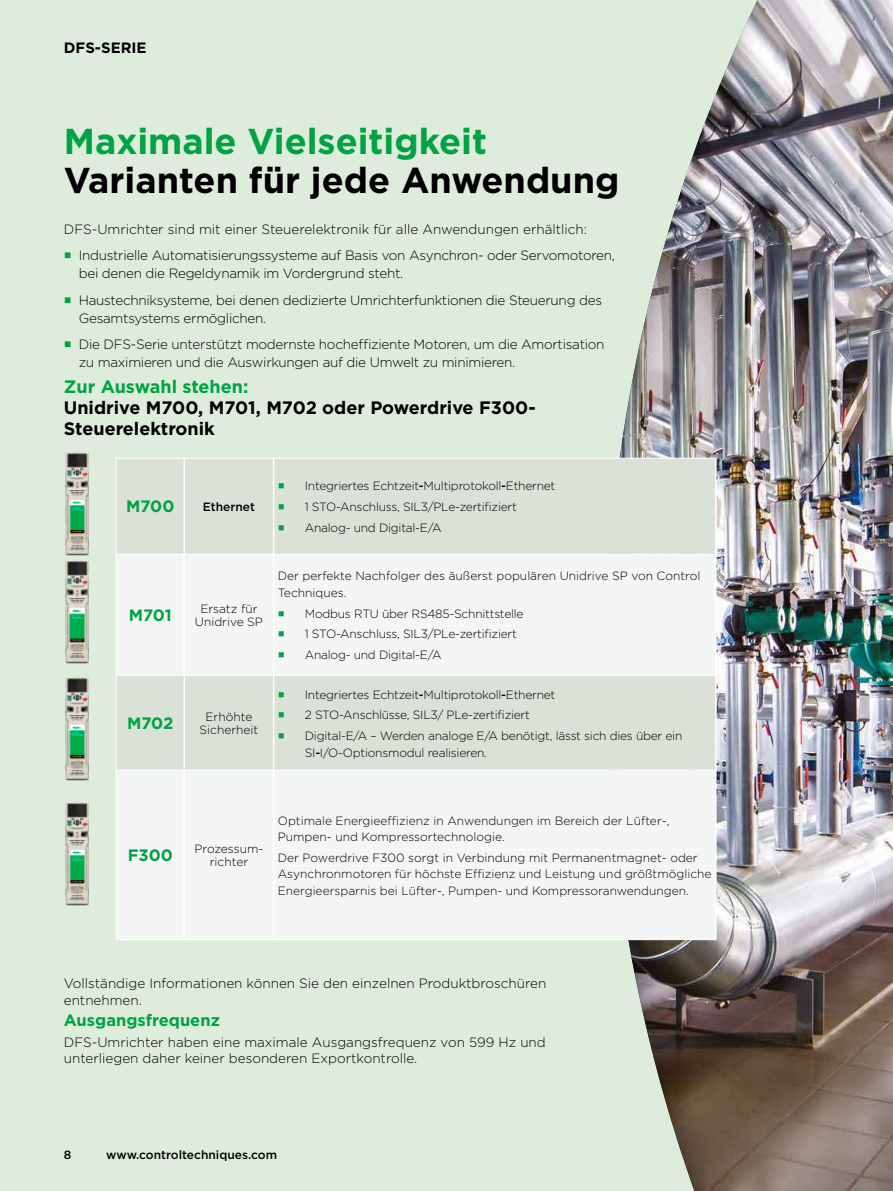
<style>
.page{position:relative;width:893px;height:1191px;background:#deeddb}
.page>*{position:absolute;margin:0;border:0;box-sizing:border-box;transform-origin:0 0}
.NID_Headline{font:700 36px/39px "Gotham";color:#000}
.NID_Headline-2{font:700 18px/21px "Gotham";color:#000}
.bullet_body_text_bla{font:700 16.5px "Gotham";color:#00a343}
.t1{font:700 15px "Gotham";color:#000}
.NID_Body{font:300 13.5px/18px "Gotham";letter-spacing:-.02em;color:#000}
.NID_Body-2{font:300 13.5px/16.5px "Gotham";color:#000}
.NID_Body_Bullets{font:300 13.5px "Gotham";color:#000}
.bullet_body_text_bla-2{font:300 12px/16.5px "Gotham";letter-spacing:-.015em;color:#000}
.bullet_body_text_bla-3{font:500 12px "Gotham";color:#000}
.t2{font:12px "Myanmar Text";color:#00a343}
.s1{color:#00a343}
.s2{font-family:"Myanmar Text";font-weight:400;color:#00a343}
.s3{font-weight:500}
</style>
<div class="page">
<div style="left:604px;top:0;width:289px;height:1191px;background:#000;opacity:.84"></div>
<div style="left:117px;top:459px;width:598px;height:95px;background:#dae1d6"></div>
<svg style="left:117px;top:555px;width:598px;height:384px;fill:#f4f6f5"></svg>
<hr style="left:116px;top:458px;width:1px;height:96px;background:#fff">
<hr style="left:116px;top:554px;width:1px;height:121px;background:#fff">
<hr style="left:116px;top:676px;width:1px;height:93px;background:#fff">
<hr style="left:116px;top:770px;width:1px;height:169px;background:#fff">
<hr style="left:184px;top:458px;width:1px;height:96px;background:#fff">
<hr style="left:184px;top:554px;width:1px;height:121px;background:#fff">
<hr style="left:184px;top:676px;width:1px;height:93px;background:#fff">
<hr style="left:184px;top:770px;width:1px;height:169px;background:#fff">
<hr style="left:273px;top:458px;width:1px;height:96px;background:#fff">
<hr style="left:273px;top:554px;width:1px;height:121px;background:#fff">
<hr style="left:273px;top:676px;width:1px;height:93px;background:#fff">
<hr style="left:273px;top:770px;width:1px;height:169px;background:#fff">
<hr style="left:715px;top:458px;width:2px;height:96px;background:#fff">
<hr style="left:715px;top:554px;width:2px;height:121px;background:#fff">
<hr style="left:715px;top:675px;width:2px;height:95px;background:#fff">
<hr style="left:715px;top:770px;width:2px;height:169px;background:#fff">
<hr style="left:116px;top:458px;width:68px;height:1px;background:#fff">
<hr style="left:184px;top:458px;width:90px;height:1px;background:#fff">
<hr style="left:274px;top:458px;width:443px;height:1px;background:#fff">
<hr style="left:116px;top:554px;width:68px;height:1px;background:#fff">
<hr style="left:116px;top:675px;width:68px;height:1px;background:#fff">
<hr style="left:116px;top:769px;width:68px;height:1px;background:#fff">
<hr style="left:116px;top:939px;width:68px;height:1px;background:#fff">
<hr style="left:184px;top:554px;width:90px;height:1px;background:#fff">
<hr style="left:184px;top:675px;width:90px;height:1px;background:#fff">
<hr style="left:184px;top:769px;width:90px;height:1px;background:#fff">
<hr style="left:184px;top:939px;width:90px;height:1px;background:#fff">
<hr style="left:274px;top:554px;width:441px;height:1px;background:#fff">
<hr style="left:274px;top:675px;width:441px;height:1px;background:#fff">
<hr style="left:274px;top:769px;width:441px;height:1px;background:#fff">
<hr style="left:274px;top:939px;width:443px;height:1px;background:#fff">
<img style="left:66px;top:452px;width:23px;height:103px">
<img style="left:66px;top:560px;width:23px;height:103px">
<img style="left:66px;top:677px;width:23px;height:103px">
<img style="left:66px;top:802px;width:23px;height:103px">
<p class="t1" style="left:64px;top:39px;width:84px">DFS-SERIE</p>
<p class="NID_Headline" style="left:64px;top:121px;width:557px"><span class="s1">Maximale Vielseitigkeit<br></span>Varianten für jede Anwendung</p>
<p class="NID_Body_Bullets" style="left:64px;top:220px;width:525px">DFS-Umrichter sind mit einer Steuerelektronik für alle Anwendungen erhältlich:</p>
<p class="NID_Body" style="left:79px;top:246px;width:538px;text-indent:-15px"><span class="s2">◼</span> Industrielle Automatisierungssysteme auf Basis von Asynchron- oder Servomotoren, bei denen die Regeldynamik im Vordergrund steht.</p>
<p class="NID_Body" style="left:79px;top:291px;width:525px;text-indent:-15px"><span class="s2">◼</span> Haustechniksysteme, bei denen dedizierte Umrichterfunktionen die Steuerung des<br>Gesamtsystems ermöglichen.</p>
<p class="NID_Body" style="left:79px;top:335px;width:527px;text-indent:-15px"><span class="s2">◼</span> Die DFS-Serie unterstützt modernste hocheffiziente Motoren, um die Amortisation zu maximieren und die Auswirkungen auf die Umwelt zu minimieren.</p>
<p class="NID_Headline-2" style="left:64px;top:376px;width:473px"><span class="s1">Zur Auswahl stehen:<br></span>Unidrive M700, M701, M702 oder Powerdrive F300-<br>Steuerelektronik</p>
<p class="bullet_body_text_bla" style="left:126px;top:497px;width:50px">M700</p>
<p class="bullet_body_text_bla-3" style="left:203px;top:499px;width:54px">Ethernet</p>
<p class="bullet_body_text_bla" style="left:129px;top:605px;width:45px">M701</p>
<p class="bullet_body_text_bla-2" style="left:195px;top:601px;width:70px;line-height:13.5px;text-align:center">Ersatz für<br>Unidrive SP</p>
<p class="bullet_body_text_bla" style="left:127px;top:713px;width:48px">M702</p>
<p class="bullet_body_text_bla-2" style="left:200px;top:709px;width:60px;line-height:13.5px;text-align:center">Erhöhte<br>Sicherheit</p>
<p class="t2" style="left:278px;top:479px;width:9px">◼</p>
<p class="bullet_body_text_bla-2" style="left:305px;top:477px;width:252px">Integriertes Echtzeit<span class="s3">-</span>Multiprotokoll<span class="s3">-</span>Ethernet</p>
<p class="t2" style="left:278px;top:500px;width:9px">◼</p>
<p class="bullet_body_text_bla-2" style="left:305px;top:498px;width:214px">1 STO-Anschluss, SIL3/PLe-zertifiziert</p>
<p class="t2" style="left:278px;top:520px;width:9px">◼</p>
<p class="bullet_body_text_bla-2" style="left:305px;top:519px;width:138px">Analog- und Digital-E/A</p>
<p class="bullet_body_text_bla-2" style="left:278px;top:567px;width:424px">Der perfekte Nachfolger des äußerst populären Unidrive SP von Control<br>Techniques.</p>
<p class="t2" style="left:278px;top:606px;width:9px">◼</p>
<p class="bullet_body_text_bla-2" style="left:305px;top:605px;width:220px">Modbus RTU über RS485-Schnittstelle</p>
<p class="t2" style="left:278px;top:627px;width:9px">◼</p>
<p class="bullet_body_text_bla-2" style="left:305px;top:625px;width:214px">1 STO-Anschluss, SIL3/PLe-zertifiziert</p>
<p class="t2" style="left:278px;top:648px;width:9px">◼</p>
<p class="bullet_body_text_bla-2" style="left:305px;top:646px;width:138px">Analog- und Digital-E/A</p>
<p class="t2" style="left:278px;top:687px;width:9px">◼</p>
<p class="bullet_body_text_bla-2" style="left:305px;top:686px;width:252px">Integriertes Echtzeit<span class="s3">-</span>Multiprotokoll<span class="s3">-</span>Ethernet</p>
<p class="t2" style="left:278px;top:708px;width:9px">◼</p>
<p class="bullet_body_text_bla-2" style="left:305px;top:706px;width:227px">2 STO-Anschlüsse, SIL3/ PLe-zertifiziert</p>
<p class="t2" style="left:278px;top:729px;width:9px">◼</p>
<p class="bullet_body_text_bla-2" style="left:305px;top:727px;width:379px">Digital-E/A – Werden analoge E/A benötigt, lässt sich dies über ein<br>SI<span class="s3">‑</span>I/O-Optionsmodul realisieren.</p>
<p class="bullet_body_text_bla" style="left:128px;top:845px;width:47px">F300</p>
<p class="bullet_body_text_bla-2" style="left:194px;top:841px;width:70px;line-height:13.5px;text-align:center">Prozessum&shy;richter</p>
<p class="bullet_body_text_bla-2" style="left:278px;top:811px;width:393px">Optimale Energieeffizienz in Anwendungen im Bereich der Lüfter-,<br>Pumpen- und Kompressortechnologie.</p>
<p class="bullet_body_text_bla-2" style="left:278px;top:849px;width:435px">Der Powerdrive F300 sorgt in Verbindung mit Permanentmagnet- oder<br>Asynchronmotoren für höchste Effizienz und Leistung und größtmögliche<br>Energieersparnis bei Lüfter-, Pumpen- und Kompressoranwendungen.</p>
<p class="NID_Body-2" style="left:64px;top:975px;width:484px">Vollständige Informationen können Sie den einzelnen Produktbroschüren entnehmen.</p>
<p class="bullet_body_text_bla" style="left:64px;top:1010px;width:158px">Ausgangsfrequenz</p>
<p class="NID_Body-2" style="left:64px;top:1033px;width:483px">DFS-Umrichter haben eine maximale Ausgangsfrequenz von 599 Hz und unterliegen daher keiner besonderen Exportkontrolle.</p>
<p class="bullet_body_text_bla-3" style="left:64px;top:1147px;width:9px">8</p>
<p class="bullet_body_text_bla-3" style="left:106px;top:1147px;width:172px">www.controltechniques.com</p>
</div>
